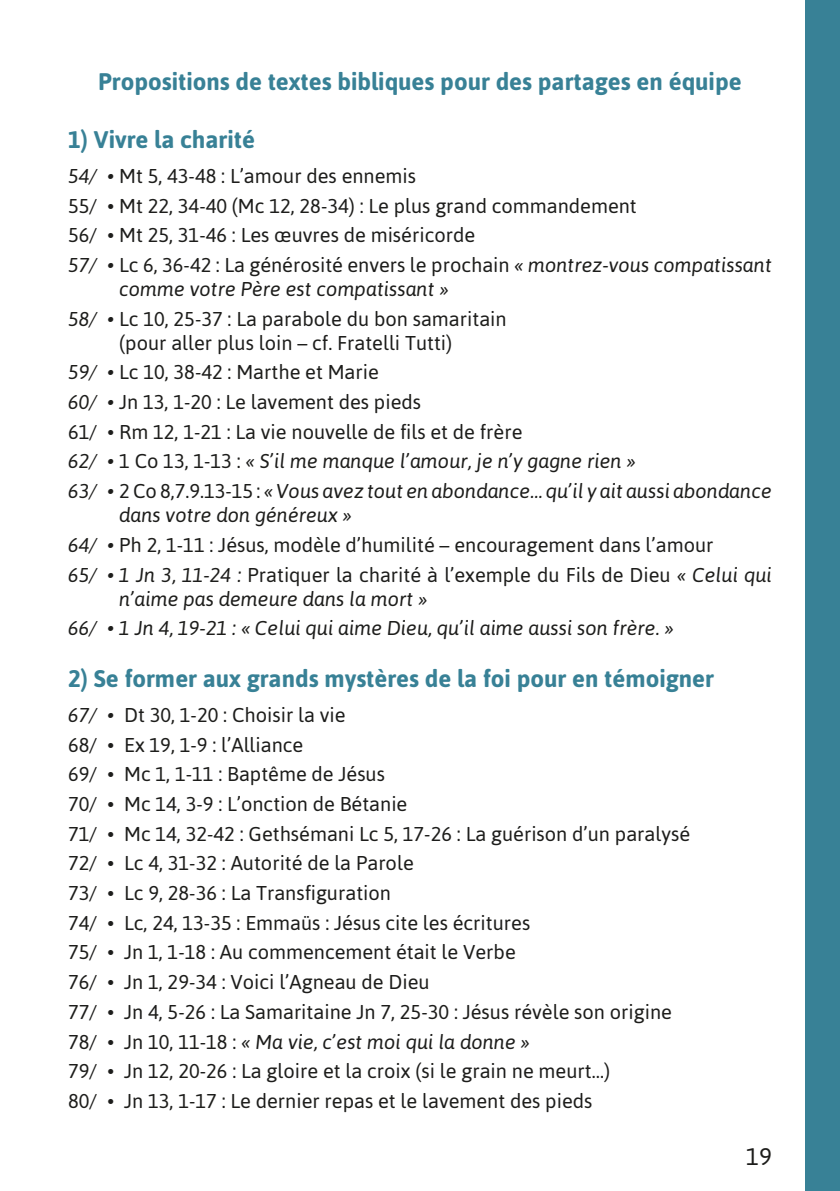
<style>
.page{position:relative;width:840px;height:1191px;background:#fff}
.page>*{position:absolute;margin:0;border:0;box-sizing:border-box;transform-origin:0 0}
.SOUS_TITRE{font:700 24px "Asap";color:#388196}
.t1{font:24px "Asap";color:#1d1d1b}
.t2{font:20px/24px "Asap";color:#1d1d1b;text-align:center}
.t3{font:italic 20px/24px "Asap";color:#1d1d1b}
.s1{font-style:italic}
.s2{font-style:normal}
</style>
<div class="page">
<div style="left:805px;top:0;width:34px;height:1191px;background:#388196"></div>
<p class="SOUS_TITRE" style="left:98px;top:68px;width:644px">Propositions de textes bibliques pour des partages en équipe</p>
<p class="SOUS_TITRE" style="left:68px;top:125px;width:188px">1) Vivre la charité</p>
<p class="t2" style="left:68px;top:164px;width:349px"><span class="s1">54/ •</span> Mt 5, 43-48 : L’amour des ennemis</p>
<p class="t2" style="left:68px;top:193px;width:570px">55/ • Mt 22, 34-40 (Mc 12, 28-34) : Le plus grand commandement</p>
<p class="t2" style="left:68px;top:223px;width:408px">56/ • Mt 25, 31-46 : Les œuvres de miséricorde</p>
<p class="t3" style="left:119px;top:253px;width:653px;text-indent:-51px">57/ • <span class="s2">Lc 6, 36-42 : La générosité envers le prochain</span> « montrez-vous compatissant comme votre Père est compatissant »</p>
<p class="t2" style="left:68px;top:306px;width:440px"><span class="s1">58/ •</span> Lc 10, 25-37 : La parabole du bon samaritain (pour aller plus loin – cf. Fratelli Tutti)</p>
<p class="t2" style="left:68px;top:360px;width:312px"><span class="s1">59/ •</span> Lc 10, 38-42 : Marthe et Marie</p>
<p class="t2" style="left:68px;top:390px;width:354px"><span class="s1">60/ •</span> Jn 13, 1-20 : Le lavement des pieds</p>
<p class="t2" style="left:68px;top:419px;width:455px">61/ • Rm 12, 1-21 : La vie nouvelle de fils et de frère</p>
<p class="t3" style="left:68px;top:449px;width:569px">62/ • <span class="s2">1 Co 13, 1-13 :</span> « S’il me manque l’amour, je n’y gagne rien »</p>
<p class="t3" style="left:119px;top:479px;width:653px;text-indent:-51px">63/ • <span class="s2">2 Co 8,7.9.13-15 :</span> « Vous avez tout en abondance… qu’il y ait aussi abondance dans votre don généreux »</p>
<p class="t2" style="left:68px;top:532px;width:646px"><span class="s1">64/ •</span> Ph 2, 1-11 : Jésus, modèle d’humilité – encouragement dans l’amour</p>
<p class="t3" style="left:119px;top:562px;width:653px;text-indent:-51px">65/ • 1 Jn 3, 11-24 : <span class="s2">Pratiquer la charité à l’exemple du Fils de Dieu</span> « Celui qui n’aime pas demeure dans la mort »</p>
<p class="t3" style="left:68px;top:616px;width:607px">66/ • 1 Jn 4, 19-21 : « Celui qui aime Dieu, qu’il aime aussi son frère. »</p>
<p class="SOUS_TITRE" style="left:68px;top:664px;width:647px">2) Se former aux grands mystères de la foi pour en témoigner</p>
<p class="t2" style="left:68px;top:703px;width:279px"><span class="s1">67/ •</span> Dt 30, 1-20 : Choisir la vie</p>
<p class="t2" style="left:68px;top:732px;width:237px">68/ • Ex 19, 1-9 : l’Alliance</p>
<p class="t2" style="left:68px;top:762px;width:318px">69/ • Mc 1, 1-11 : Baptême de Jésus</p>
<p class="t2" style="left:68px;top:792px;width:340px">70/ • Mc 14, 3-9 : L’onction de Bétanie</p>
<p class="t2" style="left:68px;top:821px;width:623px">71/ • Mc 14, 32-42 : Gethsémani Lc 5, 17-26 : La guérison d’un paralysé</p>
<p class="t2" style="left:68px;top:851px;width:347px">72/ • Lc 4, 31-32 : Autorité de la Parole</p>
<p class="t2" style="left:68px;top:881px;width:324px">73/ • Lc 9, 28-36 : La Transfiguration</p>
<p class="t2" style="left:68px;top:910px;width:463px">74/ • Lc, 24, 13-35 : Emmaüs : Jésus cite les écritures</p>
<p class="t2" style="left:68px;top:940px;width:449px">75/ • Jn 1, 1-18 : Au commencement était le Verbe</p>
<p class="t2" style="left:68px;top:970px;width:363px">76/ • Jn 1, 29-34 : Voici l’Agneau de Dieu</p>
<p class="t2" style="left:68px;top:999px;width:605px">77/ • Jn 4, 5-26 : La Samaritaine Jn 7, 25-30 : Jésus révèle son origine</p>
<p class="t3" style="left:68px;top:1029px;width:463px"><span class="s2">78/ • Jn 10, 11-18 :</span> « Ma vie, c’est moi qui la donne »</p>
<p class="t2" style="left:68px;top:1059px;width:543px">79/ • Jn 12, 20-26 : La gloire et la croix (si le grain ne meurt…)</p>
<p class="t2" style="left:68px;top:1088px;width:525px">80/ • Jn 13, 1-17 : Le dernier repas et le lavement des pieds</p>
<p class="t1" style="left:745px;top:1143px;width:27px">19</p>
</div>
